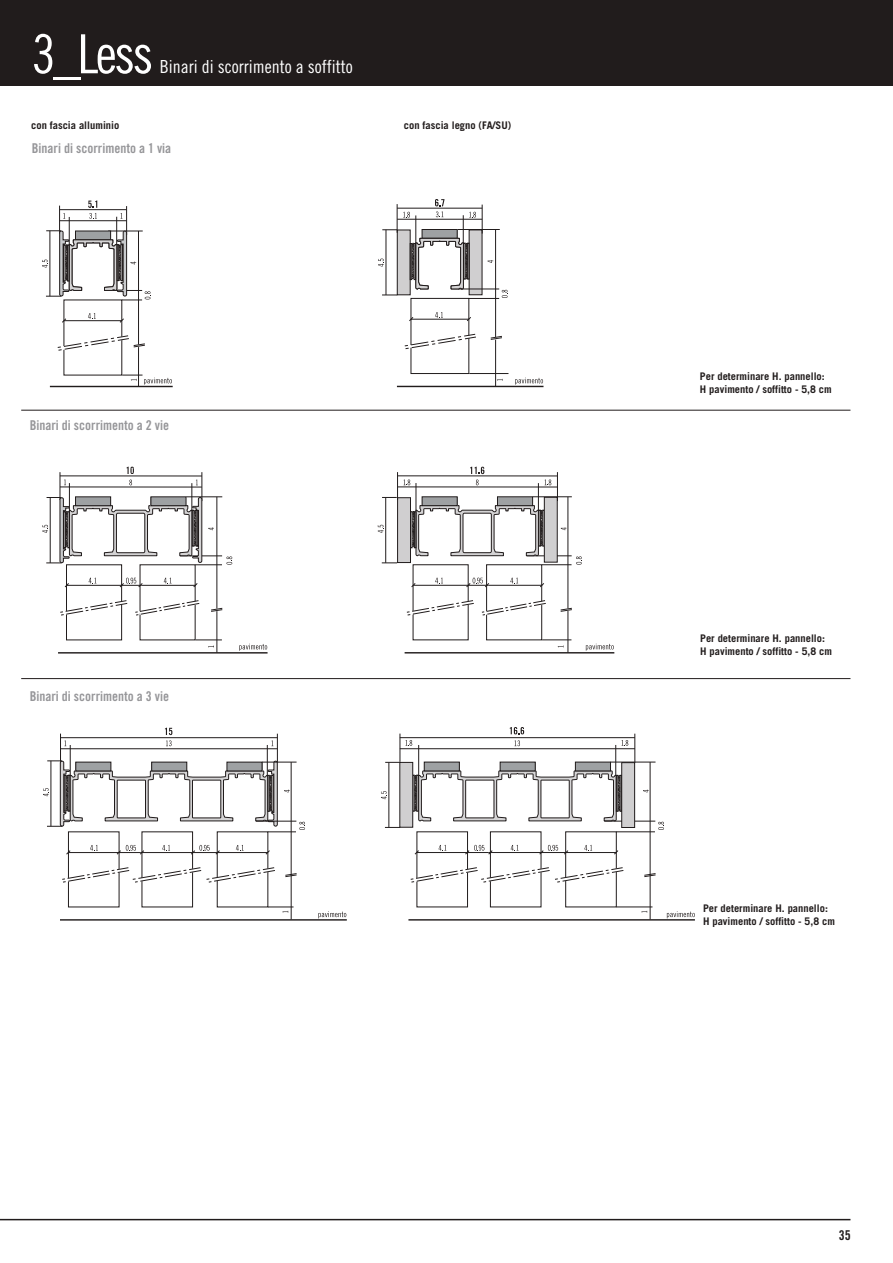
<style>
.page{position:relative;width:893px;height:1263px;background:#fff}
.page>*{position:absolute;margin:0;border:0;box-sizing:border-box;transform-origin:0 0}
.t1{font:54px "Trade Gothic Cond Eighteen";color:#fff}
.t2{font:18px "Trade Gothic Cond Eighteen";color:#fff}
.t3{font:13.5px "Trade Gothic Bold Cond Twenty";color:#969699}
.t4{font:13.5px "Trade Gothic Bold Cond Twenty";color:#211c1c}
.t5{font:700 10.5px/12.6px "Trade Gothic";color:#211c1c}
</style>
<div class="page">
<hr style="left:0;top:1219px;width:850px;height:1px;background:#211c1c">
<div style="left:0;top:0;width:893px;height:85px;background:#211c1c"></div>
<hr style="left:21px;top:678px;width:829px;height:1px;background:#211c1c">
<hr style="left:21px;top:410px;width:829px;height:1px;background:#211c1c">
<hr style="left:50px;top:386px;width:123px;height:1px;background:#211c1c">
<hr style="left:138px;top:290px;width:1px;height:96px;background:#211c1c">
<hr style="left:64px;top:320px;width:58px;height:1px;background:#211c1c">
<svg style="left:57px;top:335px;width:88px;height:16px"></svg>
<svg style="left:88px;top:313px;width:8px;height:6px"></svg>
<svg style="left:119px;top:318px;width:5px;height:5px"></svg>
<svg style="left:62px;top:318px;width:4px;height:5px"></svg>
<svg style="left:122px;top:375px;width:50px;height:10px"></svg>
<div style="left:411px;top:298px;width:58px;height:76px;border:1px solid #211c1c"></div>
<svg style="left:404px;top:334px;width:72px;height:15px"></svg>
<hr style="left:397px;top:386px;width:146px;height:1px;background:#211c1c">
<hr style="left:469px;top:373px;width:39px;height:1px;background:#211c1c">
<div style="left:469px;top:230px;width:13px;height:65px;background:#d0cfd0"></div>
<div style="left:397px;top:230px;width:13px;height:65px;background:#d0cfd0"></div>
<div style="left:397px;top:230px;width:13px;height:65px;border:1px solid #211c1c"></div>
<hr style="left:411px;top:319px;width:58px;height:1px;background:#211c1c">
<svg style="left:435px;top:312px;width:8px;height:6px"></svg>
<svg style="left:467px;top:317px;width:4px;height:4px"></svg>
<svg style="left:409px;top:317px;width:4px;height:4px"></svg>
<svg style="left:497px;top:379px;width:6px;height:2px"></svg>
<svg style="left:515px;top:378px;width:28px;height:7px"></svg>
<svg style="left:42px;top:200px;width:109px;height:101px"></svg>
<hr style="left:397px;top:219px;width:85px;height:1px;background:#211c1c">
<svg style="left:482px;top:205px;width:1px;height:29px"></svg>
<hr style="left:495px;top:229px;width:1px;height:60px;background:#211c1c">
<hr style="left:455px;top:229px;width:45px;height:1px;background:#211c1c">
<hr style="left:397px;top:208px;width:85px;height:1px;background:#211c1c">
<hr style="left:459px;top:289px;width:40px;height:1px;background:#211c1c">
<svg style="left:487px;top:260px;width:6px;height:3px"></svg>
<hr style="left:468px;top:298px;width:31px;height:1px;background:#211c1c">
<hr style="left:386px;top:230px;width:1px;height:65px;background:#211c1c">
<svg style="left:382px;top:295px;width:15px;height:1px"></svg>
<hr style="left:495px;top:289px;width:1px;height:97px;background:#211c1c">
<svg style="left:502px;top:290px;width:6px;height:8px"></svg>
<svg style="left:490px;top:336px;width:12px;height:4px"></svg>
<svg style="left:378px;top:199px;width:98px;height:90px"></svg>
<hr style="left:217px;top:497px;width:1px;height:156px;background:#211c1c">
<hr style="left:58px;top:652px;width:210px;height:2px;background:#211c1c">
<div style="left:66px;top:564px;width:56px;height:76px;border:1px solid #211c1c"></div>
<svg style="left:60px;top:600px;width:68px;height:15px"></svg>
<svg style="left:135px;top:600px;width:88px;height:15px"></svg>
<hr style="left:67px;top:585px;width:75px;height:1px;background:#211c1c">
<svg style="left:89px;top:578px;width:7px;height:6px"></svg>
<hr style="left:142px;top:585px;width:54px;height:1px;background:#211c1c">
<svg style="left:65px;top:583px;width:4px;height:4px"></svg>
<svg style="left:164px;top:578px;width:8px;height:6px"></svg>
<svg style="left:193px;top:583px;width:5px;height:4px"></svg>
<svg style="left:196px;top:640px;width:26px;height:7px"></svg>
<svg style="left:239px;top:644px;width:28px;height:7px"></svg>
<hr style="left:405px;top:652px;width:209px;height:2px;background:#211c1c">
<svg style="left:42px;top:466px;width:190px;height:100px"></svg>
<svg style="left:120px;top:578px;width:23px;height:9px"></svg>
<hr style="left:568px;top:497px;width:1px;height:156px;background:#211c1c">
<div style="left:486px;top:564px;width:56px;height:76px;border:1px solid #211c1c"></div>
<svg style="left:406px;top:600px;width:68px;height:15px"></svg>
<svg style="left:481px;top:600px;width:91px;height:15px"></svg>
<hr style="left:413px;top:585px;width:75px;height:1px;background:#211c1c">
<svg style="left:435px;top:578px;width:8px;height:6px"></svg>
<hr style="left:488px;top:585px;width:54px;height:1px;background:#211c1c">
<svg style="left:411px;top:583px;width:5px;height:4px"></svg>
<svg style="left:510px;top:578px;width:8px;height:6px"></svg>
<svg style="left:540px;top:583px;width:4px;height:4px"></svg>
<svg style="left:542px;top:640px;width:29px;height:7px"></svg>
<svg style="left:586px;top:644px;width:28px;height:7px"></svg>
<svg style="left:378px;top:467px;width:204px;height:98px"></svg>
<svg style="left:466px;top:578px;width:23px;height:9px"></svg>
<hr style="left:60px;top:919px;width:287px;height:2px;background:#211c1c">
<div style="left:217px;top:831px;width:51px;height:76px;border:1px solid #211c1c"></div>
<div style="left:68px;top:831px;width:51px;height:76px;border:1px solid #211c1c"></div>
<div style="left:142px;top:831px;width:51px;height:76px;border:1px solid #211c1c"></div>
<svg style="left:62px;top:867px;width:213px;height:16px"></svg>
<hr style="left:68px;top:852px;width:72px;height:1px;background:#211c1c">
<svg style="left:90px;top:845px;width:8px;height:6px"></svg>
<hr style="left:140px;top:852px;width:128px;height:1px;background:#211c1c">
<svg style="left:66px;top:850px;width:5px;height:5px"></svg>
<svg style="left:162px;top:845px;width:8px;height:6px"></svg>
<svg style="left:265px;top:850px;width:5px;height:5px"></svg>
<svg style="left:236px;top:845px;width:8px;height:6px"></svg>
<svg style="left:318px;top:911px;width:28px;height:7px"></svg>
<hr style="left:408px;top:919px;width:287px;height:2px;background:#211c1c">
<svg style="left:510px;top:727px;width:14px;height:7px"></svg>
<svg style="left:116px;top:845px;width:28px;height:10px"></svg>
<svg style="left:191px;top:845px;width:29px;height:10px"></svg>
<hr style="left:291px;top:762px;width:1px;height:157px;background:#211c1c">
<svg style="left:285px;top:873px;width:12px;height:4px"></svg>
<svg style="left:268px;top:907px;width:25px;height:6px"></svg>
<svg style="left:43px;top:728px;width:262px;height:105px"></svg>
<hr style="left:615px;top:745px;width:1px;height:32px;background:#211c1c">
<svg style="left:634px;top:734px;width:1px;height:28px"></svg>
<div style="left:565px;top:831px;width:52px;height:76px;border:1px solid #211c1c"></div>
<hr style="left:400px;top:737px;width:235px;height:1px;background:#211c1c">
<hr style="left:418px;top:745px;width:1px;height:31px;background:#211c1c">
<hr style="left:400px;top:748px;width:235px;height:1px;background:#211c1c">
<svg style="left:410px;top:867px;width:214px;height:16px"></svg>
<hr style="left:416px;top:852px;width:73px;height:1px;background:#211c1c">
<svg style="left:438px;top:845px;width:8px;height:6px"></svg>
<hr style="left:489px;top:852px;width:127px;height:1px;background:#211c1c">
<svg style="left:414px;top:850px;width:5px;height:5px"></svg>
<svg style="left:511px;top:845px;width:7px;height:6px"></svg>
<svg style="left:614px;top:850px;width:4px;height:5px"></svg>
<svg style="left:564px;top:850px;width:4px;height:5px"></svg>
<svg style="left:584px;top:845px;width:8px;height:6px"></svg>
<svg style="left:667px;top:911px;width:28px;height:7px"></svg>
<svg style="left:414px;top:771px;width:206px;height:50px"></svg>
<div style="left:424px;top:762px;width:35px;height:9px;background:#9ea1a3"></div>
<div style="left:424px;top:762px;width:35px;height:9px;border:1px solid #211c1c"></div>
<div style="left:500px;top:762px;width:35px;height:9px;background:#9ea1a3"></div>
<div style="left:500px;top:762px;width:35px;height:9px;border:1px solid #211c1c"></div>
<div style="left:575px;top:762px;width:35px;height:9px;background:#9ea1a3"></div>
<div style="left:575px;top:762px;width:36px;height:9px;border:1px solid #211c1c"></div>
<svg style="left:465px;top:845px;width:28px;height:10px"></svg>
<svg style="left:539px;top:845px;width:19px;height:10px"></svg>
<svg style="left:514px;top:740px;width:6px;height:6px"></svg>
<hr style="left:650px;top:762px;width:1px;height:157px;background:#211c1c">
<hr style="left:610px;top:762px;width:45px;height:1px;background:#211c1c">
<hr style="left:616px;top:832px;width:39px;height:1px;background:#211c1c">
<hr style="left:604px;top:821px;width:51px;height:1px;background:#211c1c">
<hr style="left:616px;top:907px;width:36px;height:1px;background:#211c1c">
<svg style="left:644px;top:873px;width:12px;height:4px"></svg>
<svg style="left:643px;top:790px;width:6px;height:3px"></svg>
<svg style="left:658px;top:822px;width:6px;height:8px"></svg>
<hr style="left:389px;top:762px;width:1px;height:65px;background:#211c1c">
<svg style="left:381px;top:791px;width:6px;height:8px"></svg>
<svg style="left:385px;top:827px;width:14px;height:1px"></svg>
<div style="left:400px;top:762px;width:13px;height:65px;background:#d0cfd0"></div>
<div style="left:399px;top:762px;width:14px;height:66px;border:1px solid #211c1c"></div>
<svg style="left:385px;top:734px;width:27px;height:29px"></svg>
<svg style="left:621px;top:740px;width:7px;height:6px"></svg>
<div style="left:622px;top:763px;width:13px;height:64px;background:#d0cfd0"></div>
<div style="left:621px;top:762px;width:14px;height:66px;border:1px solid #211c1c"></div>
<h1 class="t1" style="left:32px;top:34px;width:123px">3_Less</h1>
<h2 class="t2" style="left:160px;top:60px;width:194px">Binari di scorrimento a soffitto</h2>
<p class="t5" style="left:31px;top:120px;width:90px">con fascia alluminio</p>
<p class="t3" style="left:32px;top:143px;width:141px">Binari di scorrimento a 1 via</p>
<p class="t5" style="left:404px;top:120px;width:109px">con fascia legno (FA/SU)</p>
<p class="t3" style="left:30px;top:421px;width:141px">Binari di scorrimento a 2 vie</p>
<p class="t3" style="left:30px;top:692px;width:141px">Binari di scorrimento a 3 vie</p>
<p class="t5" style="left:700px;top:371px;width:133px">Per determinare H. pannello:<br>H pavimento / soffitto - 5,8 cm</p>
<p class="t5" style="left:700px;top:633px;width:133px">Per determinare H. pannello:<br>H pavimento / soffitto - 5,8 cm</p>
<p class="t5" style="left:703px;top:903px;width:133px">Per determinare H. pannello:<br>H pavimento / soffitto - 5,8 cm</p>
<p class="t4" style="left:839px;top:1230px;width:13px">35</p>
</div>
